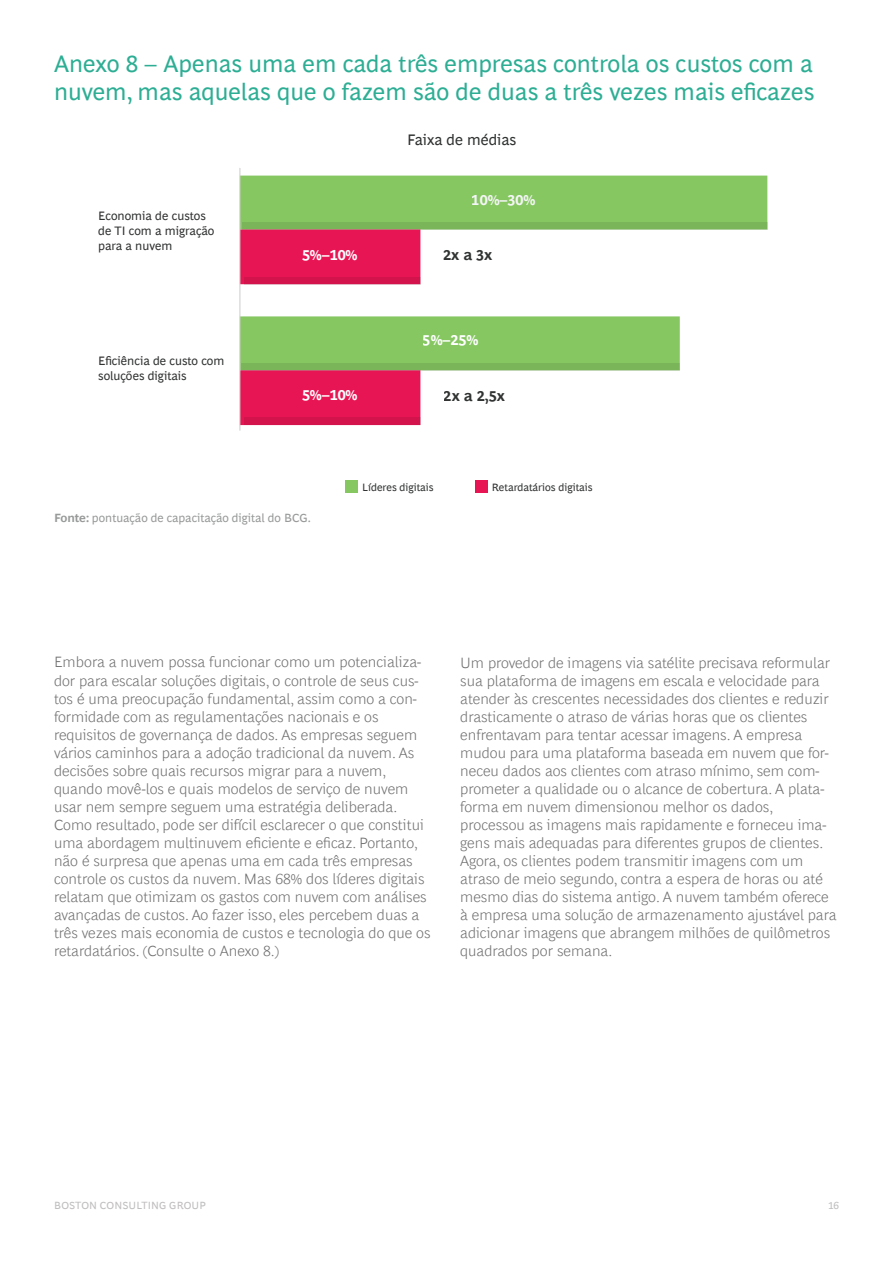
<style>
.page{position:relative;width:893px;height:1263px;background:#fff}
.page>*{position:absolute;margin:0;border:0;box-sizing:border-box;transform-origin:0 0}
.t1{font:24px/28.8px "Henderson BCG Sans";color:#2dae94}
.t2{font:700 15.3px "Henderson BCG Sans";color:#fff}
.t3{font:15.3px "Henderson BCG Sans";color:#313232}
.t4{font:700 15.3px "Henderson BCG Sans";color:#313232}
.t5{font:700 15.3px "Henderson BCG Sans";color:#f4f5f6}
.t6{font:300 15px/18px "Henderson BCG Sans";color:#707070}
.t7{font:12.3px/14.7px "Henderson BCG Sans";color:#313232}
.t8{font:12px "Henderson BCG Sans";color:#989999}
.t9{font:10.65px "Henderson BCG Sans";color:#313232}
.t10{font:10.5px "Henderson BCG Sans";letter-spacing:.01em;color:#c0bebe}
.s1{font-weight:700}
</style>
<div class="page">
<svg style="left:241px;top:176px;width:526px;height:194px;fill:#86c762"></svg>
<svg style="left:241px;top:229px;width:179px;height:196px"></svg>
<div style="left:241px;top:363px;width:438px;height:7px;background:#7ab559"></div>
<div style="left:242px;top:222px;width:525px;height:7px;background:#7ab559"></div>
<div style="left:244px;top:277px;width:176px;height:7px;background:#d2134c"></div>
<div style="left:244px;top:418px;width:176px;height:7px;background:#d2134c"></div>
<hr style="left:240px;top:168px;width:1px;height:263px;background:#cccccb">
<div style="left:345px;top:480px;width:13px;height:13px;background:#86c762"></div>
<div style="left:475px;top:480px;width:13px;height:13px;background:#e71554"></div>
<h1 class="t1" style="left:54px;top:47px;width:762px">Anexo 8 – Apenas uma em cada três empresas controla os custos com a nuvem, mas aquelas que o fazem são de duas a três vezes mais eficazes</h1>
<p class="t3" style="left:407px;top:128px;width:111px">Faixa de médias</p>
<p class="t7" style="left:98px;top:208px;width:118px">Economia de custos de TI com a migração para a nuvem</p>
<p class="t7" style="left:98px;top:353px;width:128px">Eficiência de custo com soluções digitais</p>
<p class="t2" style="left:302px;top:243px;width:57px">5%–10%</p>
<p class="t2" style="left:302px;top:384px;width:57px">5%–10%</p>
<p class="t5" style="left:472px;top:188px;width:65px">10%–30%</p>
<p class="t4" style="left:443px;top:243px;width:51px">2x a 3x</p>
<p class="t2" style="left:423px;top:328px;width:57px">5%–25%</p>
<p class="t4" style="left:444px;top:384px;width:63px">2x a 2,5x</p>
<p class="t9" style="left:362px;top:479px;width:73px">Líderes digitais</p>
<p class="t9" style="left:492px;top:479px;width:102px">Retardatários digitais</p>
<p class="t8" style="left:54px;top:509px;width:258px"><span class="s1">Fonte:</span> pontuação de capacitação digital do BCG.</p>
<p class="t6" style="left:54px;top:652px;width:378px">Embora a nuvem possa funcionar como um potencializa&shy;dor para escalar soluções digitais, o controle de seus cus&shy;tos é uma preocupação fundamental, assim como a con&shy;formidade com as regulamentações nacionais e os requisitos de governança de dados. As empresas seguem vários caminhos para a adoção tradicional da nuvem. As decisões sobre quais recursos migrar para a nuvem, quando movê-los e quais modelos de serviço de nuvem usar nem sempre seguem uma estratégia deliberada.<br>Como resultado, pode ser difícil esclarecer o que constitui uma abordagem multinuvem eficiente e eficaz. Portanto, não é surpresa que apenas uma em cada três empresas controle os custos da nuvem. Mas 68% dos líderes digitais relatam que otimizam os gastos com nuvem com análises avançadas de custos. Ao fazer isso, eles percebem duas a três vezes mais economia de custos e tecnologia do que os retardatários. (Consulte o Anexo 8.)</p>
<p class="t6" style="left:460px;top:652px;width:378px">Um provedor de imagens via satélite precisava reformular sua plataforma de imagens em escala e velocidade para atender às crescentes necessidades dos clientes e reduzir drasticamente o atraso de várias horas que os clientes enfrentavam para tentar acessar imagens. A empresa mudou para uma plataforma baseada em nuvem que for&shy;neceu dados aos clientes com atraso mínimo, sem com&shy;prometer a qualidade ou o alcance de cobertura. A plata&shy;forma em nuvem dimensionou melhor os dados, processou as imagens mais rapidamente e forneceu ima&shy;gens mais adequadas para diferentes grupos de clientes.<br>Agora, os clientes podem transmitir imagens com um atraso de meio segundo, contra a espera de horas ou até mesmo dias do sistema antigo. A nuvem também oferece à empresa uma solução de armazenamento ajustável para adicionar imagens que abrangem milhões de quilômetros quadrados por semana.</p>
<p class="t10" style="left:54px;top:1197px;width:153px">BOSTON CONSULTING GROUP</p>
<p class="t10" style="left:828px;top:1197px;width:12px">16</p>
</div>
